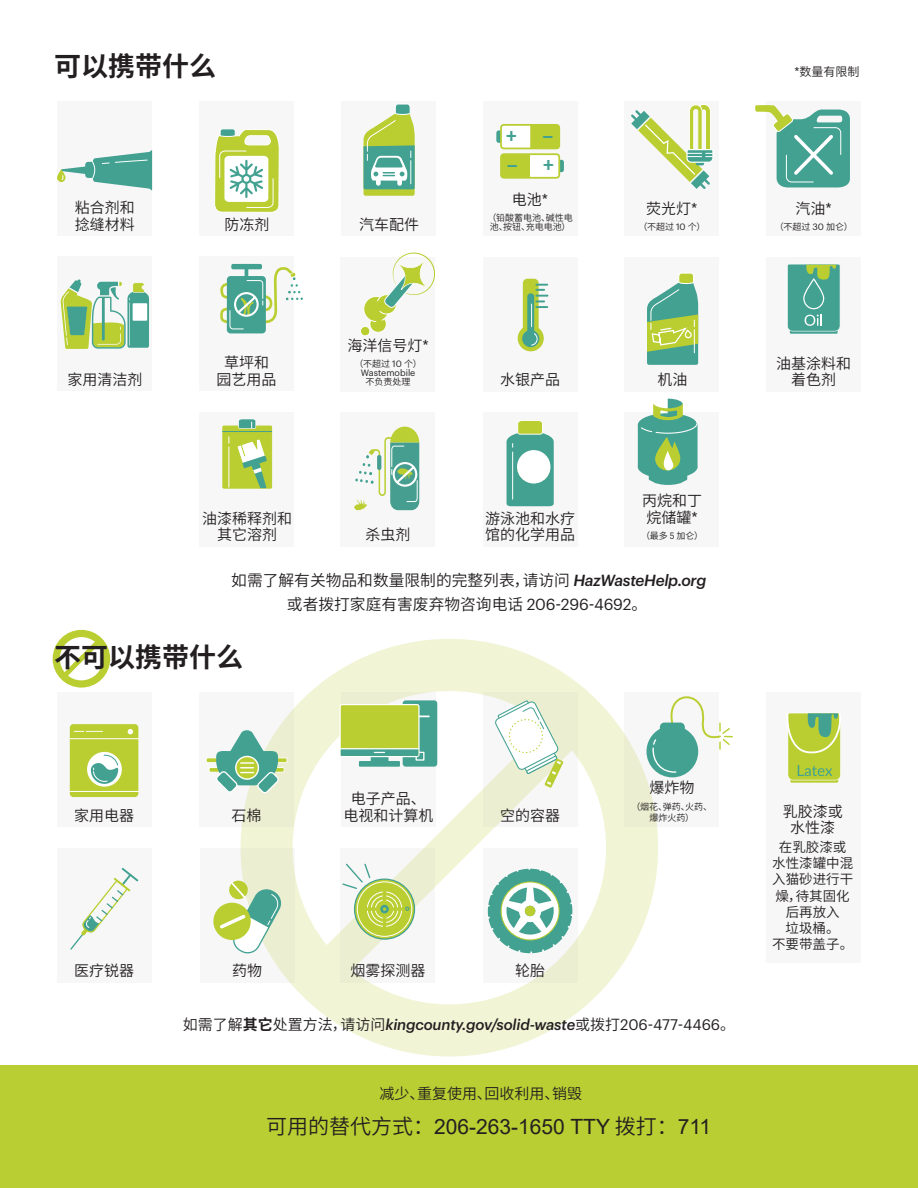
<style>
.page{position:relative;width:918px;height:1188px;background:#fff}
.page>*{position:absolute;margin:0;border:0;box-sizing:border-box;transform-origin:0 0}
.LHWMP_text{font:700 27px "Source Han Sans CN";color:#231f20}
.t1{font:700 21.3px "Calibri";color:#42a191;scale:1.81 1}
.LHWMP_text-2{font:21px "Arial";color:#231f20}
.LHWMP_text-3{font:15.75px/24px "Source Han Sans CN";color:#231f20;text-align:center}
.LHWMP_text-4{font:15px/16.5px "Source Han Sans CN";color:#231f20;text-align:center}
.LHWMP_text-5{font:italic 500 15px "Graphik";letter-spacing:-.01em;color:#231f20}
.LHWMP_text-6{font:13.5px/16.2px "Source Han Sans CN";color:#231f20;text-align:center}
.LHWMP_text-7{font:12px "Source Han Sans CN";color:#231f20}
.LHWMP_text-8{font:9px/9px "Source Han Sans CN";color:#231f20}
.LHWMP_text-9{font:9px/9px "Graphik";color:#231f20;text-align:center}
.s1{font-family:"Graphik"}
.s2{font-family:"Source Han Sans CN"}
.s3{font-size:21.45px}
.s4{font-family:"Graphik";font-weight:500;font-style:italic}
.s5{font-family:"Source Han Sans CN";font-weight:400;font-style:normal}
.s6{font-family:"Source Han Sans CN";font-weight:700;font-style:normal}
.s7{font-weight:400;font-style:normal}
</style>
<div class="page">
<div style="left:58px;top:101px;width:94px;height:135px;background:#f7f7f7"></div>
<div style="left:57px;top:692px;width:95px;height:135px;background:#f7f7f7"></div>
<div style="left:625px;top:101px;width:94px;height:135px;background:#f7f7f7"></div>
<div style="left:625px;top:692px;width:94px;height:135px;background:#f7f7f7"></div>
<div style="left:341px;top:257px;width:94px;height:135px;background:#f7f7f7"></div>
<div style="left:200px;top:412px;width:94px;height:135px;background:#f7f7f7"></div>
<div style="left:199px;top:101px;width:95px;height:135px;background:#f7f7f7"></div>
<div style="left:199px;top:692px;width:95px;height:135px;background:#f7f7f7"></div>
<div style="left:766px;top:101px;width:95px;height:135px;background:#f7f7f7"></div>
<div style="left:766px;top:692px;width:95px;height:271px;background:#f7f7f7"></div>
<div style="left:483px;top:257px;width:94px;height:135px;background:#f7f7f7"></div>
<div style="left:341px;top:412px;width:94px;height:135px;background:#f7f7f7"></div>
<div style="left:341px;top:101px;width:95px;height:135px;background:#f7f7f7"></div>
<div style="left:58px;top:256px;width:94px;height:136px;background:#f7f7f7"></div>
<div style="left:200px;top:848px;width:94px;height:135px;background:#f7f7f7"></div>
<div style="left:625px;top:257px;width:94px;height:135px;background:#f7f7f7"></div>
<div style="left:483px;top:412px;width:94px;height:135px;background:#f7f7f7"></div>
<div style="left:483px;top:101px;width:94px;height:135px;background:#f7f7f7"></div>
<div style="left:199px;top:256px;width:95px;height:136px;background:#f7f7f7"></div>
<div style="left:57px;top:848px;width:95px;height:135px;background:#f7f7f7"></div>
<div style="left:766px;top:257px;width:95px;height:135px;background:#f7f7f7"></div>
<div style="left:625px;top:412px;width:94px;height:135px;background:#f7f7f7"></div>
<svg style="left:240px;top:639px;width:418px;height:418px;fill:#f1f5d6"></svg>
<svg style="left:311px;top:709px;width:277px;height:277px"></svg>
<svg style="left:61px;top:279px;width:88px;height:70px"></svg>
<svg style="left:496px;top:130px;width:4px;height:13px"></svg>
<div style="left:501px;top:125px;width:58px;height:23px;background:#fff;border-radius:3px"></div>
<div style="left:500px;top:124px;width:60px;height:25px;border:2px solid #bace32;border-radius:3px"></div>
<svg style="left:560px;top:160px;width:4px;height:12px"></svg>
<div style="left:501px;top:154px;width:58px;height:24px;background:#fff;border-radius:3px"></div>
<div style="left:500px;top:153px;width:60px;height:26px;border:2px solid #bace32;border-radius:3px"></div>
<svg style="left:501px;top:154px;width:29px;height:24px"></svg>
<svg style="left:631px;top:105px;width:82px;height:84px"></svg>
<div style="left:523px;top:279px;width:16px;height:63px;background:#bace32;border-radius:5px"></div>
<div style="left:518px;top:325px;width:26px;height:26px;background:#bace32;border-radius:50%"></div>
<svg style="left:522px;top:284px;width:26px;height:63px"></svg>
<svg style="left:647px;top:273px;width:51px;height:92px"></svg>
<svg style="left:363px;top:104px;width:52px;height:92px"></svg>
<svg style="left:790px;top:776px;width:48px;height:7px"></svg>
<svg style="left:788px;top:713px;width:53px;height:67px;background:#adca4f"></svg>
<svg style="left:790px;top:327px;width:48px;height:7px"></svg>
<svg style="left:787px;top:264px;width:53px;height:67px;background:#59ab92"></svg>
<svg style="left:215px;top:129px;width:88px;height:360px"></svg>
<hr style="left:222px;top:431px;width:50px;height:1px;background:#42a191">
<svg style="left:638px;top:399px;width:60px;height:86px"></svg>
<svg style="left:507px;top:421px;width:47px;height:85px"></svg>
<svg style="left:361px;top:252px;width:74px;height:84px"></svg>
<svg style="left:57px;top:169px;width:9px;height:13px"></svg>
<svg style="left:61px;top:150px;width:91px;height:41px"></svg>
<div style="left:70px;top:724px;width:68px;height:73px;background:#bace32;border-radius:4px"></div>
<svg style="left:87px;top:752px;width:35px;height:35px"></svg>
<svg style="left:128px;top:729px;width:5px;height:5px"></svg>
<hr style="left:70px;top:738px;width:69px;height:1px;background:#fff">
<hr style="left:70px;top:791px;width:69px;height:1px;background:#fff">
<svg style="left:74px;top:731px;width:29px;height:1px"></svg>
<svg style="left:90px;top:754px;width:29px;height:30px"></svg>
<svg style="left:494px;top:699px;width:70px;height:90px"></svg>
<div style="left:403px;top:701px;width:33px;height:65px;background:#42a191;border-radius:2px"></div>
<div style="left:403px;top:700px;width:34px;height:67px;border:2px solid #42a191;border-radius:2px"></div>
<svg style="left:339px;top:704px;width:90px;height:59px"></svg>
<div style="left:359px;top:761px;width:41px;height:6px;border:2px solid #42a191"></div>
<svg style="left:213px;top:903px;width:38px;height:37px"></svg>
<svg style="left:217px;top:879px;width:65px;height:76px"></svg>
<svg style="left:647px;top:693px;width:86px;height:84px"></svg>
<svg style="left:755px;top:105px;width:95px;height:82px"></svg>
<svg style="left:70px;top:868px;width:68px;height:82px"></svg>
<svg style="left:487px;top:867px;width:86px;height:87px"></svg>
<div style="left:525px;top:906px;width:10px;height:10px;background:#bace32;border-radius:50%"></div>
<div style="left:501px;top:881px;width:59px;height:59px;border:1px solid #bace32;border-radius:50%"></div>
<svg style="left:355px;top:879px;width:60px;height:60px"></svg>
<svg style="left:341px;top:862px;width:68px;height:65px"></svg>
<svg style="left:53px;top:630px;width:57px;height:58px"></svg>
<svg style="left:206px;top:729px;width:82px;height:66px"></svg>
<svg style="left:354px;top:427px;width:65px;height:84px"></svg>
<div style="left:0;top:1065px;width:918px;height:123px;background:#b9ce32"></div>
<svg style="left:530px;top:125px;width:29px;height:23px"></svg>
<p class="LHWMP_text" style="left:54px;top:50px;width:163px">可以携带什么</p>
<p class="LHWMP_text-4" style="left:75px;top:200px;width:62px;text-align:left">粘合剂和捻缝材料</p>
<p class="LHWMP_text-4" style="left:224px;top:216px;width:46px">防冻剂</p>
<p class="LHWMP_text-4" style="left:67px;top:371px;width:77px">家用清洁剂</p>
<p class="LHWMP_text-4" style="left:217px;top:355px;width:61px">草坪和园艺用品</p>
<p class="LHWMP_text-4" style="left:202px;top:510px;width:91px">油漆稀释剂和其它溶剂</p>
<p class="LHWMP_text-4" style="left:359px;top:216px;width:62px">汽车配件</p>
<p class="LHWMP_text-4" style="left:347px;top:338px;width:83px">海洋信号灯<span class="s1">*</span></p>
<p class="LHWMP_text-9" style="left:355px;top:359px;width:69px"><span class="s2">（不超过</span> 10 <span class="s2">个）<br></span>Wastemobile<br><span class="s2">不负责处理</span></p>
<p class="LHWMP_text-4" style="left:366px;top:527px;width:47px">杀虫剂</p>
<h2 class="t1" style="left:506px;top:151px;width:28px">- <span class="s3">+</span></h2>
<p class="LHWMP_text-4" style="left:512px;top:191px;width:38px">电池<span class="s1">*</span></p>
<p class="LHWMP_text-8" style="left:488px;top:213px;width:87px">（铅酸蓄电池、碱性电池、按钮、充电电池）</p>
<p class="LHWMP_text-4" style="left:646px;top:200px;width:53px">荧光灯<span class="s1">*</span></p>
<p class="LHWMP_text-8" style="left:638px;top:222px;width:69px">（不超过 <span class="s1">10</span> 个）</p>
<p class="LHWMP_text-4" style="left:500px;top:372px;width:61px">水银产品</p>
<p class="LHWMP_text-4" style="left:658px;top:372px;width:31px">机油</p>
<p class="LHWMP_text-4" style="left:485px;top:510px;width:91px;text-align:left">游泳池和水疗馆的化学用品</p>
<p class="LHWMP_text-4" style="left:642px;top:493px;width:61px;text-align:left">丙烷和丁烷储罐<span class="s1">*</span></p>
<p class="LHWMP_text-8" style="left:641px;top:531px;width:64px">（最多 <span class="s1">5</span> 加仑）</p>
<p class="LHWMP_text-3" style="left:231px;top:569px;width:477px">如需了解有关物品和数量限制的完整列表，请访问 <span class="s4">HazWasteHelp.org</span>或者拨打家庭有害废弃物咨询电话 <span class="s1">206-296-4692</span>。</p>
<p class="LHWMP_text" style="left:54px;top:642px;width:190px">不可以携带什么</p>
<p class="LHWMP_text-4" style="left:343px;top:791px;width:91px">电子产品、电视和计算机</p>
<p class="LHWMP_text-4" style="left:74px;top:807px;width:61px">家用电器</p>
<p class="LHWMP_text-4" style="left:500px;top:807px;width:61px">空的容器</p>
<p class="LHWMP_text-4" style="left:232px;top:807px;width:31px">石棉</p>
<p class="LHWMP_text-4" style="left:74px;top:963px;width:61px">医疗锐器</p>
<p class="LHWMP_text-4" style="left:350px;top:963px;width:76px">烟雾探测器</p>
<p class="LHWMP_text-4" style="left:515px;top:963px;width:31px">轮胎</p>
<p class="LHWMP_text-4" style="left:232px;top:963px;width:31px">药物</p>
<p class="LHWMP_text-4" style="left:649px;top:780px;width:46px">爆炸物</p>
<p class="LHWMP_text-8" style="left:632px;top:802px;width:82px;line-height:10.5px;text-align:center">（烟花、弹药、火药、爆炸火药）</p>
<p class="LHWMP_text-5" style="left:183px;top:1013px;width:554px"><span class="s5">如需了解</span><span class="s6">其它</span><span class="s5">处置方法，请访问</span>kingcounty.gov/solid-waste<span class="s5">或拨打</span><span class="s7">206-477-4466</span><span class="s5">。</span></p>
<p class="LHWMP_text-4" style="left:380px;top:1086px;width:204px">减少、重复使用、回收利用、销毁</p>
<p class="LHWMP_text-2" style="left:266px;top:1112px;width:447px"><span class="s2">可用的替代方式：</span>206-263-1650 TTY <span class="s2">拨打：</span>711</p>
<p class="LHWMP_text-7" style="left:794px;top:64px;width:67px"><span class="s1">*</span>数量有限制</p>
<p class="LHWMP_text-4" style="left:796px;top:200px;width:38px">汽油<span class="s1">*</span></p>
<p class="LHWMP_text-8" style="left:775px;top:222px;width:79px">（不超过 <span class="s1">30</span> 加仑）</p>
<p class="LHWMP_text-4" style="left:776px;top:355px;width:76px">油基涂料和着色剂</p>
<p class="LHWMP_text-4" style="left:783px;top:803px;width:61px">乳胶漆或水性漆</p>
<p class="LHWMP_text-6" style="left:772px;top:839px;width:83px">在乳胶漆或水性漆罐中混入猫砂进行干燥，待其固化后再放入<br>垃圾桶。<br>不要带盖子。</p>
</div>
